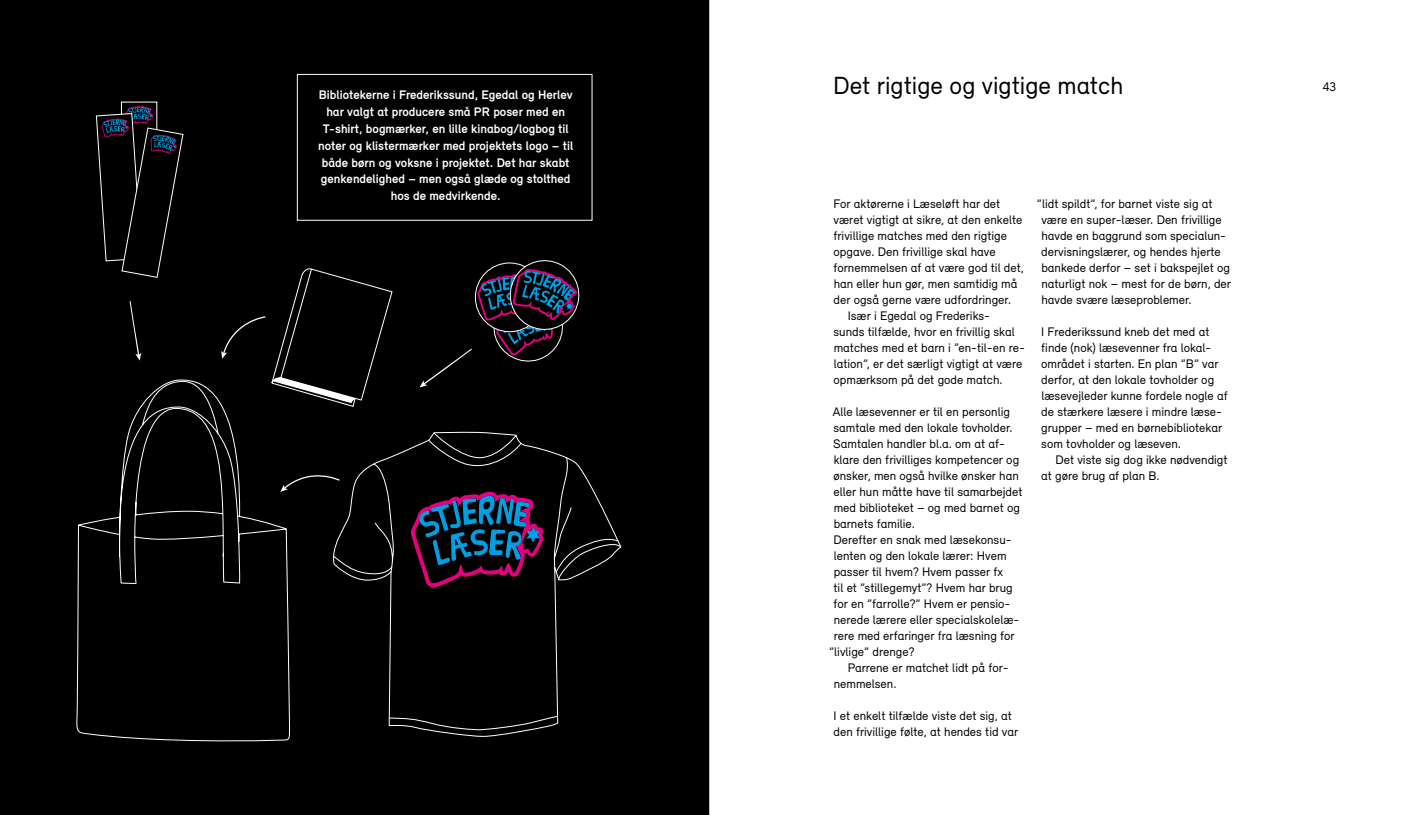
<style>
.page{position:relative;width:1418px;height:815px;background:#fff}
.page>*{position:absolute;margin:0;border:0;box-sizing:border-box;transform-origin:0 0}
.t1{font:25.5px "Relevant";color:#000}
.t2{font:12.75px/16px "Relevant";color:#000}
.t3{font:700 12.75px/16.9px "Relevant";color:#fff;text-align:center}
</style>
<div class="page">
<div style="left:0;top:0;width:709px;height:815px;background:#000"></div>
<svg style="left:76px;top:531px;width:214px;height:211px"></svg>
<svg style="left:388px;top:590px;width:171px;height:147px"></svg>
<svg style="left:389px;top:716px;width:169px;height:20px"></svg>
<svg style="left:78px;top:106px;width:543px;height:484px"></svg>
<p class="t3" style="left:318px;top:86px;width:256px">Bibliotekerne i Frederikssund, Egedal og Herlev har valgt at producere små PR poser med en T-shirt, bogmærker, en lille kinabog/logbog til noter og klistermærker med projektets logo – til både børn og voksne i projektet. Det har skabt genkendelighed – men også glæde og stolthed hos de medvirkende.</p>
<h1 class="t1" style="left:833px;top:70px;width:292px">Det rigtige og vigtige match</h1>
<p class="t2" style="left:833px;top:195px;width:168px">For aktørerne i Læseløft har det</p>
<p class="t2" style="left:833px;top:211px;width:190px">været vigtigt at sikre, at den enkelte</p>
<p class="t2" style="left:833px;top:227px;width:175px">frivillige matches med den rigtige</p>
<p class="t2" style="left:833px;top:243px;width:164px">opgave. Den frivillige skal have</p>
<p class="t2" style="left:833px;top:259px;width:192px">fornemmelsen af at være god til det,</p>
<p class="t2" style="left:833px;top:275px;width:185px">han eller hun gør, men samtidig må</p>
<p class="t2" style="left:833px;top:291px;width:179px">der også gerne være udfordringer.</p>
<p class="t2" style="left:847px;top:307px;width:144px">Især i Egedal og Frederiks-</p>
<p class="t2" style="left:833px;top:323px;width:183px">sunds tilfælde, hvor en frivillig skal</p>
<p class="t2" style="left:833px;top:339px;width:193px">matches med et barn i ”en-til-en re-</p>
<p class="t2" style="left:833px;top:355px;width:190px">lation”, er det særligt vigtigt at være</p>
<p class="t2" style="left:833px;top:371px;width:171px">opmærksom på det gode match.</p>
<p class="t2" style="left:832px;top:403px;width:179px">Alle læsevenner er til en personlig</p>
<p class="t2" style="left:833px;top:419px;width:180px">samtale med den lokale tovholder.</p>
<p class="t2" style="left:833px;top:435px;width:173px">Samtalen handler bl.a. om at af-</p>
<p class="t2" style="left:833px;top:451px;width:187px">klare den frivilliges kompetencer og</p>
<p class="t2" style="left:833px;top:467px;width:187px">ønsker, men også hvilke ønsker han</p>
<p class="t2" style="left:833px;top:483px;width:190px">eller hun måtte have til samarbejdet</p>
<p class="t2" style="left:833px;top:499px;width:188px">med biblioteket – og med barnet og</p>
<p class="t2" style="left:833px;top:515px;width:83px">barnets familie.</p>
<p class="t2" style="left:833px;top:531px;width:180px">Derefter en snak med læsekonsu-</p>
<p class="t2" style="left:833px;top:547px;width:174px">lenten og den lokale lærer: Hvem</p>
<p class="t2" style="left:833px;top:563px;width:171px">passer til hvem? Hvem passer fx</p>
<p class="t2" style="left:833px;top:579px;width:181px">til et ”stillegemyt”? Hvem har brug</p>
<p class="t2" style="left:833px;top:595px;width:178px">for en ”farrolle?” Hvem er pensio-</p>
<p class="t2" style="left:833px;top:611px;width:187px">nerede lærere eller specialskolelæ-</p>
<p class="t2" style="left:833px;top:627px;width:182px">rere med erfaringer fra læsning for</p>
<p class="t2" style="left:829px;top:643px;width:87px">”livlige” drenge?</p>
<p class="t2" style="left:847px;top:659px;width:163px">Parrene er matchet lidt på for-</p>
<p class="t2" style="left:833px;top:675px;width:64px">nemmelsen.</p>
<p class="t2" style="left:833px;top:707px;width:186px">I et enkelt tilfælde viste det sig, at den frivillige følte, at hendes tid var</p>
<p class="t2" style="left:1041px;top:195px;width:191px;text-indent:-4px">”lidt spildt”, for barnet viste sig at være en super-læser. Den frivillige havde en baggrund som specialun&shy;dervisningslærer, og hendes hjerte bankede derfor – set i bakspejlet og naturligt nok – mest for de børn, der havde svære læseproblemer.</p>
<p class="t2" style="left:1041px;top:323px;width:188px">I Frederikssund kneb det med at finde (nok) læsevenner fra lokal&shy;området i starten. En plan ”B” var derfor, at den lokale tovholder og læsevejleder kunne fordele nogle af de stærkere læsere i mindre læse&shy;grupper – med en børnebibliotekar som tovholder og læseven.</p>
<p class="t2" style="left:1041px;top:451px;width:188px;text-indent:14px">Det viste sig dog ikke nødvendigt at gøre brug af plan B.</p>
<p class="t2" style="left:1322px;top:79px;width:15px">43</p>
</div>
